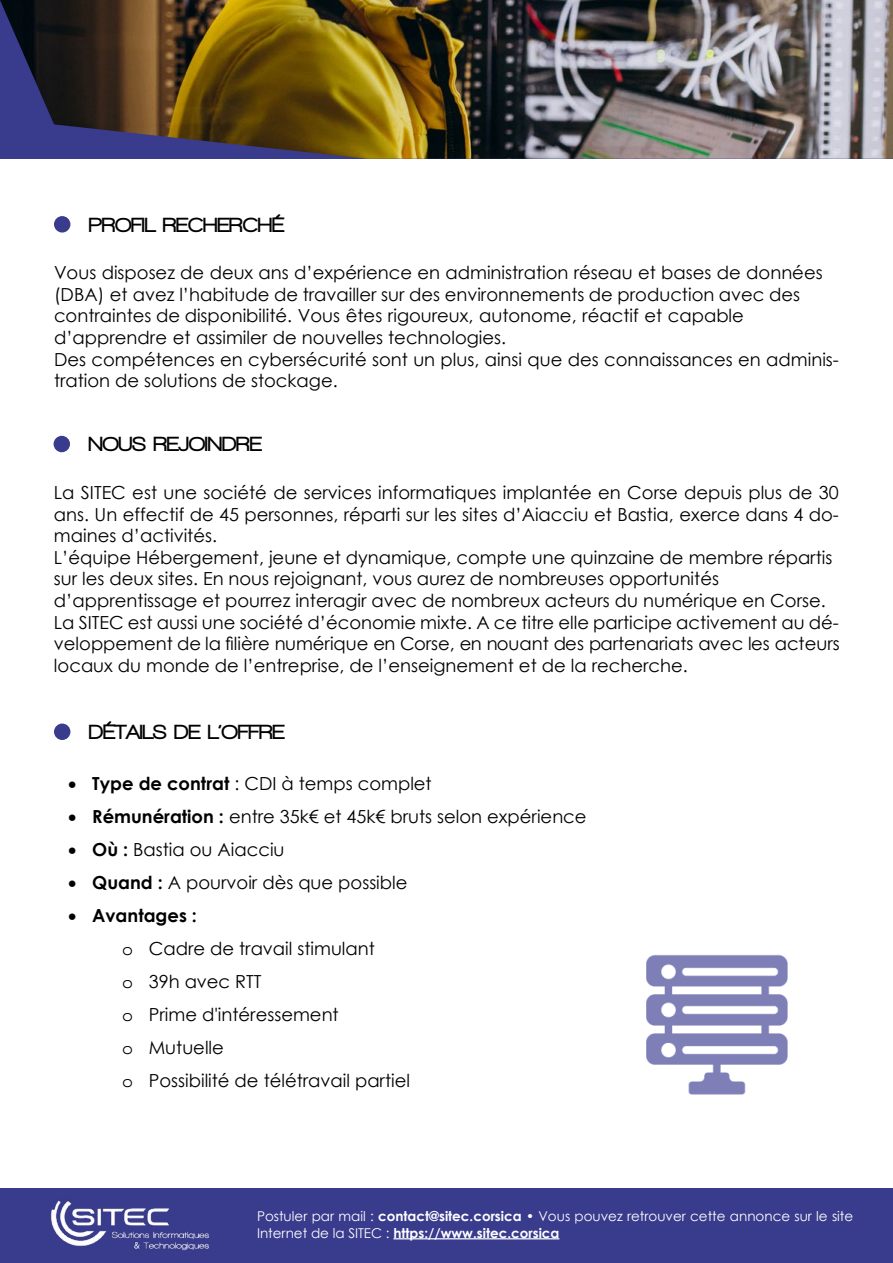
<style>
.page{position:relative;width:893px;height:1263px;background:#fff}
.page>*{position:absolute;margin:0;border:0;box-sizing:border-box;transform-origin:0 0}
.t1{font:900 21px "Walkway";color:#000}
.t2{font:18px/21.6px "Century Gothic";color:#000}
.t3{font:13.5px/16.2px "Century Gothic";color:#fff}
.s1{font-weight:700}
.s2{font-family:"Courier Std"}
</style>
<div class="page">
<img style="left:0;top:0;width:893px;height:159px">
<div style="left:54px;top:436px;width:16px;height:16px;background:#393b8d;border-radius:50%"></div>
<div style="left:54px;top:723px;width:16px;height:17px;background:#393b8d;border-radius:50%"></div>
<div style="left:54px;top:216px;width:16px;height:17px;background:#393b8d;border-radius:50%"></div>
<img style="left:646px;top:954px;width:142px;height:141px">
<div style="left:0;top:1188px;width:893px;height:75px;background:#393b8d"></div>
<img style="left:51px;top:1200px;width:158px;height:51px">
<hr style="left:393px;top:1238px;width:166px;height:1px;background:#fff">
<p class="t1" style="left:89px;top:213px;width:197px">PROFIL RECHERCHÉ</p>
<p class="t2" style="left:54px;top:262px;width:786px">Vous disposez de deux ans d’expérience en administration réseau et bases de données (DBA) et avez l’habitude de travailler sur des environnements de production avec des contraintes de disponibilité. Vous êtes rigoureux, autonome, réactif et capable d’apprendre et assimiler de nouvelles technologies.<br>Des compétences en cybersécurité sont un plus, ainsi que des connaissances en adminis&shy;tration de solutions de stockage.</p>
<p class="t1" style="left:88px;top:433px;width:175px">NOUS REJOINDRE</p>
<p class="t2" style="left:54px;top:481px;width:787px">La SITEC est une société de services informatiques implantée en Corse depuis plus de 30 ans. Un effectif de 45 personnes, réparti sur les sites d’Aiacciu et Bastia, exerce dans 4 do&shy;maines d’activités.<br>L’équipe Hébergement, jeune et dynamique, compte une quinzaine de membre répartis sur les deux sites. En nous rejoignant, vous aurez de nombreuses opportunités d’apprentissage et pourrez interagir avec de nombreux acteurs du numérique en Corse.<br>La SITEC est aussi une société d’économie mixte. A ce titre elle participe activement au dé&shy;veloppement de la filière numérique en Corse, en nouant des partenariats avec les acteurs locaux du monde de l’entreprise, de l’enseignement et de la recherche.</p>
<p class="t1" style="left:89px;top:721px;width:197px">DÉTAILS DE L’OFFRE</p>
<p class="t2" style="left:68px;top:773px;width:365px">• <span class="s1">Type de contrat</span> : CDI à temps complet</p>
<p class="t2" style="left:68px;top:806px;width:520px">• <span class="s1">Rémunération :</span> entre 35k€ et 45k€ bruts selon expérience</p>
<p class="t2" style="left:68px;top:839px;width:218px">• <span class="s1">Où :</span> Bastia ou Aiacciu</p>
<p class="t2" style="left:68px;top:872px;width:341px">• <span class="s1">Quand :</span> A pourvoir dès que possible</p>
<p class="t2" style="left:122px;top:899px;width:289px;line-height:33px;text-indent:-54px">• <span class="s1">Avantages :<br></span><span class="s2">o</span> Cadre de travail stimulant<br><span class="s2">o</span> 39h avec RTT<br><span class="s2">o</span> Prime d'intéressement<br><span class="s2">o</span> Mutuelle<br><span class="s2">o</span> Possibilité de télétravail partiel</p>
<p class="t3" style="left:257px;top:1208px;width:598px">Postuler par mail : <span class="s1">contact@sitec.corsica •</span> Vous pouvez retrouver cette annonce sur le site<br>Internet de la SITEC : <span class="s1">https://www.sitec.corsica</span></p>
</div>
